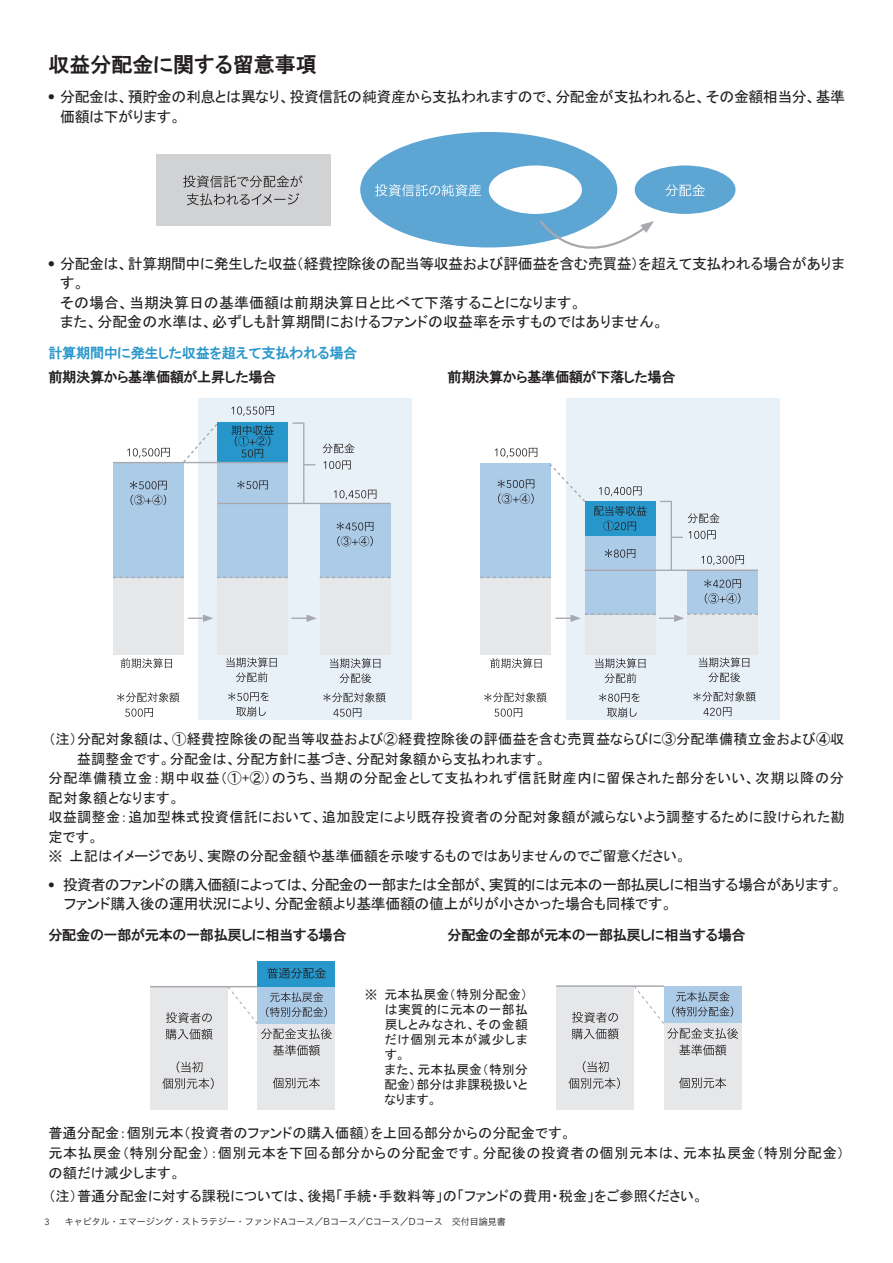
<style>
.page{position:relative;width:893px;height:1263px;background:#fff}
.page>*{position:absolute;margin:0;border:0;box-sizing:border-box;transform-origin:0 0}
.t1{font:21px "HGP Gothic E";color:#231f20}
.t2{font:15px/19.5px "MS P Gothic";letter-spacing:-.02em;color:#231f20}
.t3{font:15px/19.5px "MS P Gothic";color:#231f20}
.t4{font:14.25px/19.5px "MS P Gothic";letter-spacing:.015em;color:#231f20}
.t5{font:14.25px "HGP Gothic E";letter-spacing:-.025em;color:#231f20}
.t6{font:14.25px "MS P Gothic";letter-spacing:.05em;color:#231f20}
.t7{font:14.25px "HGP Gothic E";letter-spacing:-.025em;color:#2796cb}
.t8{font:12.75px/15px "MS P Gothic";letter-spacing:.015em;color:#231f20}
.t9{font:9px "Hira Kaku Pro N W3";color:#231f20}
.t10{font:9px "Hira Kaku Pro W3";color:#231f20}
.t11{font:9px "Avenir Next LT Com";color:#231f20}
.t12{font:9px "Avenir Next LT Com";color:#231f20}
.s1{font-family:"Avenir Next LT Com"}
</style>
<div class="page">
<div style="left:156px;top:154px;width:174px;height:71px;background:#d1d2d4"></div>
<div style="left:360px;top:132px;width:257px;height:115px;background:#5da6d4;border-radius:50%"></div>
<div style="left:489px;top:165px;width:93px;height:49px;background:#fff;border-radius:50%"></div>
<div style="left:635px;top:165px;width:100px;height:49px;background:#5da6d4;border-radius:50%"></div>
<svg style="left:183px;top:175px;width:120px;height:30px"></svg>
<svg style="left:375px;top:184px;width:106px;height:12px"></svg>
<svg style="left:665px;top:184px;width:40px;height:12px"></svg>
<svg style="left:538px;top:219px;width:116px;height:30px"></svg>
<div style="left:198px;top:398px;width:214px;height:322px;background:#e9f1f8"></div>
<div style="left:566px;top:398px;width:214px;height:322px;background:#e9f1f8"></div>
<div style="left:217px;top:423px;width:71px;height:232px;background:#e6e7e9"></div>
<div style="left:217px;top:423px;width:71px;height:42px;background:#2796cb"></div>
<div style="left:217px;top:463px;width:71px;height:115px;background:#accbe7"></div>
<div style="left:113px;top:478px;width:71px;height:177px;background:#e6e7e9"></div>
<div style="left:113px;top:463px;width:71px;height:115px;background:#accbe7"></div>
<div style="left:320px;top:503px;width:70px;height:152px;background:#e6e7e9"></div>
<div style="left:320px;top:503px;width:70px;height:75px;background:#accbe7"></div>
<svg style="left:130px;top:481px;width:37px;height:24px"></svg>
<svg style="left:121px;top:658px;width:51px;height:10px"></svg>
<svg style="left:117px;top:692px;width:63px;height:10px"></svg>
<svg style="left:125px;top:708px;width:28px;height:9px"></svg>
<svg style="left:226px;top:657px;width:51px;height:25px"></svg>
<svg style="left:228px;top:692px;width:41px;height:24px"></svg>
<svg style="left:330px;top:658px;width:50px;height:25px"></svg>
<svg style="left:323px;top:692px;width:63px;height:10px"></svg>
<svg style="left:333px;top:708px;width:28px;height:9px"></svg>
<svg style="left:237px;top:480px;width:31px;height:10px"></svg>
<svg style="left:127px;top:448px;width:43px;height:10px"></svg>
<svg style="left:231px;top:406px;width:43px;height:10px"></svg>
<svg style="left:334px;top:490px;width:42px;height:10px"></svg>
<svg style="left:232px;top:425px;width:42px;height:33px"></svg>
<svg style="left:337px;top:522px;width:36px;height:24px"></svg>
<svg style="left:323px;top:444px;width:32px;height:9px"></svg>
<svg style="left:323px;top:460px;width:28px;height:10px"></svg>
<hr style="left:303px;top:423px;width:1px;height:81px;background:#a8a9ad">
<hr style="left:217px;top:503px;width:173px;height:1px;background:#a8a9ad">
<svg style="left:293px;top:422px;width:11px;height:2px"></svg>
<hr style="left:113px;top:462px;width:175px;height:1px;background:#a8a9ad">
<svg style="left:188px;top:614px;width:25px;height:8px"></svg>
<svg style="left:291px;top:614px;width:26px;height:8px"></svg>
<svg style="left:182px;top:422px;width:37px;height:42px"></svg>
<svg style="left:113px;top:577px;width:71px;height:1px"></svg>
<svg style="left:217px;top:577px;width:70px;height:1px"></svg>
<svg style="left:320px;top:577px;width:70px;height:1px"></svg>
<div style="left:585px;top:528px;width:70px;height:127px;background:#e6e7e9"></div>
<div style="left:585px;top:501px;width:70px;height:42px;background:#2796cb"></div>
<div style="left:585px;top:536px;width:70px;height:78px;background:#accbe7"></div>
<div style="left:481px;top:478px;width:70px;height:177px;background:#e6e7e9"></div>
<div style="left:481px;top:463px;width:70px;height:115px;background:#accbe7"></div>
<div style="left:687px;top:569px;width:71px;height:86px;background:#e6e7e9"></div>
<div style="left:687px;top:570px;width:71px;height:44px;background:#accbe7"></div>
<svg style="left:497px;top:479px;width:37px;height:25px"></svg>
<svg style="left:490px;top:658px;width:52px;height:10px"></svg>
<svg style="left:484px;top:692px;width:63px;height:10px"></svg>
<svg style="left:494px;top:708px;width:28px;height:9px"></svg>
<svg style="left:595px;top:658px;width:50px;height:25px"></svg>
<svg style="left:599px;top:693px;width:41px;height:24px"></svg>
<svg style="left:699px;top:657px;width:50px;height:25px"></svg>
<svg style="left:693px;top:691px;width:63px;height:10px"></svg>
<svg style="left:703px;top:707px;width:28px;height:9px"></svg>
<svg style="left:605px;top:549px;width:30px;height:9px"></svg>
<svg style="left:495px;top:448px;width:42px;height:10px"></svg>
<svg style="left:599px;top:486px;width:43px;height:10px"></svg>
<svg style="left:701px;top:555px;width:43px;height:10px"></svg>
<svg style="left:594px;top:506px;width:53px;height:25px"></svg>
<svg style="left:704px;top:579px;width:37px;height:25px"></svg>
<svg style="left:688px;top:513px;width:32px;height:10px"></svg>
<hr style="left:671px;top:501px;width:1px;height:70px;background:#a8a9ad">
<hr style="left:585px;top:570px;width:173px;height:1px;background:#a8a9ad">
<svg style="left:672px;top:530px;width:44px;height:9px"></svg>
<svg style="left:549px;top:463px;width:36px;height:39px"></svg>
<svg style="left:481px;top:577px;width:70px;height:1px"></svg>
<svg style="left:555px;top:613px;width:203px;height:9px"></svg>
<div style="left:258px;top:961px;width:77px;height:38px;background:#2796cb"></div>
<div style="left:258px;top:987px;width:77px;height:38px;background:#accbe7"></div>
<div style="left:150px;top:987px;width:78px;height:123px;background:#e6e7e9"></div>
<div style="left:258px;top:1024px;width:77px;height:86px;background:#e6e7e9"></div>
<svg style="left:166px;top:1012px;width:47px;height:28px"></svg>
<svg style="left:177px;top:1061px;width:26px;height:11px"></svg>
<svg style="left:162px;top:1078px;width:52px;height:11px"></svg>
<svg style="left:273px;top:1045px;width:47px;height:11px"></svg>
<svg style="left:273px;top:1077px;width:47px;height:11px"></svg>
<svg style="left:267px;top:968px;width:59px;height:10px"></svg>
<hr style="left:150px;top:986px;width:108px;height:1px;background:#a8a9ad">
<svg style="left:227px;top:986px;width:105px;height:53px"></svg>
<div style="left:664px;top:986px;width:78px;height:39px;background:#accbe7"></div>
<div style="left:556px;top:986px;width:78px;height:124px;background:#e6e7e9"></div>
<div style="left:664px;top:1023px;width:78px;height:87px;background:#e6e7e9"></div>
<svg style="left:572px;top:1012px;width:47px;height:27px"></svg>
<svg style="left:583px;top:1061px;width:26px;height:11px"></svg>
<svg style="left:568px;top:1078px;width:52px;height:11px"></svg>
<svg style="left:679px;top:1077px;width:47px;height:11px"></svg>
<hr style="left:556px;top:985px;width:108px;height:2px;background:#a8a9ad">
<svg style="left:633px;top:985px;width:105px;height:70px"></svg>
<h1 class="t1" style="left:48px;top:54px;width:270px">収益分配金に関する留意事項</h1>
<p class="t2" style="left:60px;top:87px;width:786px;text-indent:-12px"><sup>●</sup> 分配金は、預貯金の利息とは異なり、投資信託の純資産から支払われますので、分配金が支払われると、その金額相当分、基準価額は下がります。</p>
<p class="t3" style="left:60px;top:254px;width:786px;text-indent:-12px"><sup>●</sup> 分配金は、計算期間中に発生した収益（経費控除後の配当等収益および評価益を含む売買益）を超えて支払われる場合があります。<br>その場合、当期決算日の基準価額は前期決算日と比べて下落することになります。<br>また、分配金の水準は、必ずしも計算期間におけるファンドの収益率を示すものではありません。</p>
<p class="t7" style="left:48px;top:346px;width:311px">計算期間中に発生した収益を超えて支払われる場合</p>
<p class="t5" style="left:48px;top:370px;width:230px">前期決算から基準価額が上昇した場合</p>
<p class="t5" style="left:447px;top:370px;width:230px">前期決算から基準価額が下落した場合</p>
<p class="t4" style="left:48px;top:729px;width:798px">（注）分配対象額は、①経費控除後の配当等収益および②経費控除後の評価益を含む売買益ならびに③分配準備積立金および④収</p>
<p class="t4" style="left:77px;top:749px;width:471px">益調整金です。分配金は、分配方針に基づき、分配対象額から支払われます。</p>
<p class="t6" style="left:48px;top:771px;width:797px">分配準備積立金：期中収益（①+②）のうち、当期の分配金として支払われず信託財産内に留保された部分をいい、次期以降の分</p>
<p class="t4" style="left:48px;top:788px;width:133px">配対象額となります。</p>
<p class="t4" style="left:48px;top:807px;width:798px">収益調整金：追加型株式投資信託において、追加設定により既存投資者の分配対象額が減らないよう調整するために設けられた勘</p>
<p class="t4" style="left:48px;top:827px;width:52px">定です。</p>
<p class="t4" style="left:48px;top:846px;width:639px">※ 上記はイメージであり、実際の分配金額や基準価額を示唆するものではありませんのでご留意ください。</p>
<p class="t2" style="left:64px;top:875px;width:779px;text-indent:-16px"><sup>●</sup> 投資者のファンドの購入価額によっては、分配金の一部または全部が、実質的には元本の一部払戻しに相当する場合があります。ファンド購入後の運用状況により、分配金額より基準価額の値上がりが小さかった場合も同様です。</p>
<p class="t5" style="left:48px;top:928px;width:300px">分配金の一部が元本の一部払戻しに相当する場合</p>
<p class="t5" style="left:447px;top:928px;width:300px">分配金の全部が元本の一部払戻しに相当する場合</p>
<p class="t8" style="left:384px;top:986px;width:145px;text-indent:-20px">※ 元本払戻金（特別分配金）は実質的に元本の一部払戻しとみなされ、その金額だけ個別元本が減少します。<br>また、元本払戻金（特別分配金）部分は非課税扱いとなります。</p>
<p class="t4" style="left:48px;top:1123px;width:797px">普通分配金：個別元本（投資者のファンドの購入価額）を上回る部分からの分配金です。<br>元本払戻金（特別分配金）：個別元本を下回る部分からの分配金です。分配後の投資者の個別元本は、元本払戻金（特別分配金）の額だけ減少します。</p>
<p class="t4" style="left:48px;top:1186px;width:656px">（注）普通分配金に対する課税については、後掲「手続・手数料等」の「ファンドの費用・税金」をご参照ください。</p>
<p class="t11" style="left:48px;top:1216px;width:7px">3</p>
<p class="t10" style="left:72px;top:1214px;width:452px">キャピタル・エマージング・ストラテジー・ファンド <span class="s1">A</span> コース／<span class="s1">B</span> コース／<span class="s1">C</span> コース／<span class="s1">D</span> コース 交付目論見書</p>
<p class="t12" style="left:45px;top:1217px;width:7px">3</p>
<p class="t9" style="left:65px;top:1214px;width:442px">キャピタル・エマージング・ストラテジー・ファンドAコース／Bコース／Cコース／Dコース　交付目論見書</p>
</div>
